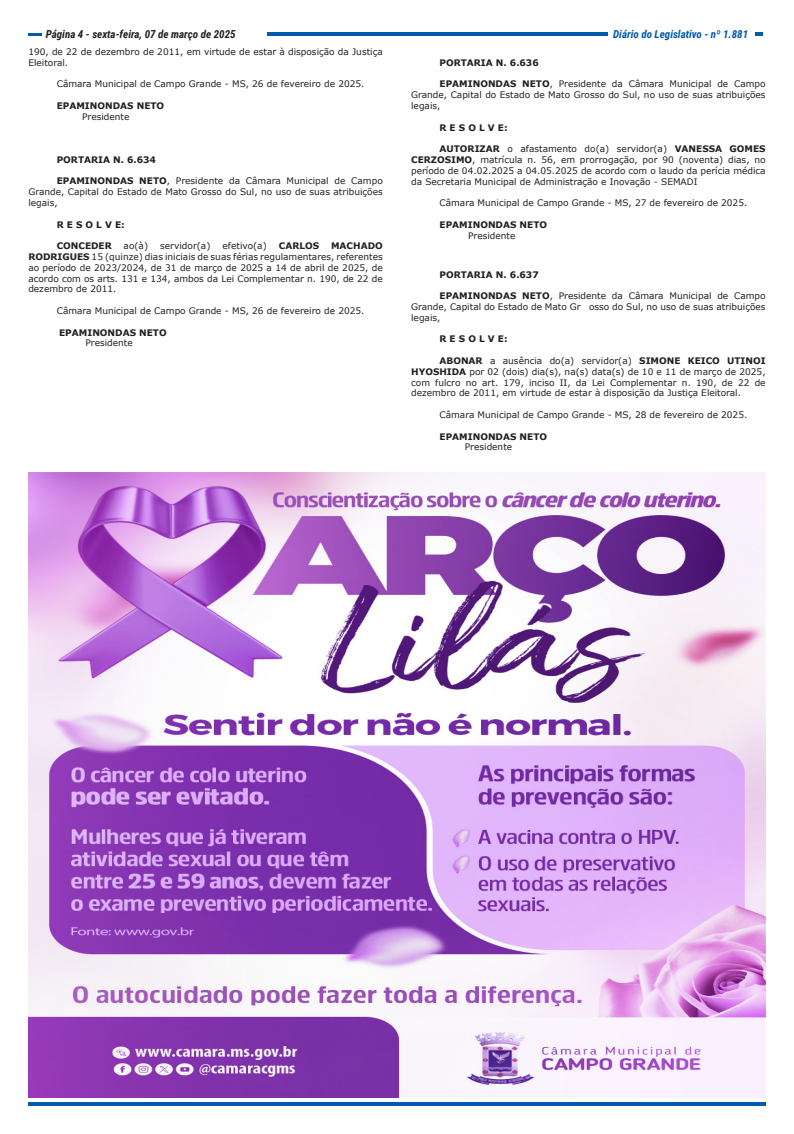
<style>
.page{position:relative;width:794px;height:1134px;background:#fff}
.page>*{position:absolute;margin:0;border:0;box-sizing:border-box;transform-origin:0 0}
.t1{font:italic 700 11px "Roboto Condensed";color:#231f20}
.t2{font:italic 700 11px "Roboto Condensed";color:#015aaa}
.t3{font:9px/10.8px "Verdana";color:#231f20;text-align:justify}
.t4{font:700 9px "Verdana";color:#231f20}
.s1{font-weight:700}
</style>
<div class="page">
<svg style="left:28px;top:33px;width:13px;height:3px"></svg>
<hr style="left:28px;top:1103px;width:737px;height:3px;background:#015aaa">
<svg style="left:755px;top:33px;width:8px;height:3px"></svg>
<hr style="left:268px;top:33px;width:340px;height:3px;background:#015aaa">
<img style="left:28px;top:472px;width:737px;height:625px">
<p class="t1" style="left:46px;top:26px;width:191px">Página 4 - sexta-feira, 07 de março de 2025</p>
<p class="t2" style="left:613px;top:26px;width:136px">Diário do Legislativo - nº 1.881</p>
<p class="t3" style="left:28px;top:46px;width:356px">190, de 22 de dezembro de 2011, em virtude de estar à disposição da Justiça<br>Eleitoral.</p>
<p class="t3" style="left:57px;top:79px;width:309px">Câmara Municipal de Campo Grande - MS, 26 de fevereiro de 2025.</p>
<p class="t4" style="left:57px;top:99px;width:109px">EPAMINONDAS NETO</p>
<p class="t3" style="left:82px;top:111px;width:49px">Presidente</p>
<p class="t4" style="left:57px;top:153px;width:101px">PORTARIA N. 6.634</p>
<p class="t3" style="left:28px;top:176px;width:356px;text-indent:28px"><span class="s1">EPAMINONDAS NETO</span>, Presidente da Câmara Municipal de Campo Grande, Capital do Estado de Mato Grosso do Sul, no uso de suas atribuições legais,</p>
<p class="t4" style="left:57px;top:218px;width:70px">R E S O L V E:</p>
<p class="t4" style="left:57px;top:240px;width:57px">CONCEDER</p>
<p class="t3" style="left:124px;top:240px;width:26px">ao(à)</p>
<p class="t3" style="left:160px;top:240px;width:52px">servidor(a)</p>
<p class="t3" style="left:223px;top:240px;width:46px">efetivo(a)</p>
<p class="t4" style="left:279px;top:240px;width:42px">CARLOS</p>
<p class="t3" style="left:28px;top:240px;width:356px;text-indent:303px"><span class="s1">MACHADO RODRIGUES</span> 15 (quinze) dias iniciais de suas férias regulamentares, referentes ao período de 2023/2024, de 31 de março de 2025 a 14 de abril de 2025, de acordo com os arts. 131 e 134, ambos da Lei Complementar n. 190, de 22 de dezembro de 2011.</p>
<p class="t3" style="left:57px;top:305px;width:309px">Câmara Municipal de Campo Grande - MS, 26 de fevereiro de 2025.</p>
<p class="t4" style="left:59px;top:326px;width:109px">EPAMINONDAS NETO</p>
<p class="t3" style="left:85px;top:338px;width:49px">Presidente</p>
<p class="t4" style="left:439px;top:56px;width:101px">PORTARIA N. 6.636</p>
<p class="t3" style="left:411px;top:79px;width:356px;text-indent:28px"><span class="s1">EPAMINONDAS NETO</span>, Presidente da Câmara Municipal de Campo Grande, Capital do Estado de Mato Grosso do Sul, no uso de suas atribuições legais,</p>
<p class="t4" style="left:439px;top:121px;width:70px">R E S O L V E:</p>
<p class="t3" style="left:411px;top:144px;width:356px;text-indent:28px"><span class="s1">AUTORIZAR</span> o afastamento do(a) servidor(a) <span class="s1">VANESSA GOMES CERZOSIMO</span>, matrícula n. 56, em prorrogação, por 90 (noventa) dias, no período de 04.02.2025 a 04.05.2025 de acordo com o laudo da perícia médica da Secretaria Municipal de Administração e Inovação - SEMADI</p>
<p class="t3" style="left:439px;top:198px;width:309px">Câmara Municipal de Campo Grande - MS, 27 de fevereiro de 2025.</p>
<p class="t4" style="left:439px;top:218px;width:109px">EPAMINONDAS NETO</p>
<p class="t3" style="left:468px;top:230px;width:49px">Presidente</p>
<p class="t4" style="left:439px;top:268px;width:101px">PORTARIA N. 6.637</p>
<p class="t3" style="left:411px;top:290px;width:356px;text-indent:28px"><span class="s1">EPAMINONDAS NETO</span>, Presidente da Câmara Municipal de Campo Grande, Capital do Estado de Mato Gr osso do Sul, no uso de suas atribuições legais,</p>
<p class="t4" style="left:439px;top:333px;width:70px">R E S O L V E:</p>
<p class="t3" style="left:411px;top:355px;width:356px;text-indent:28px"><span class="s1">ABONAR</span> a ausência do(a) servidor(a) <span class="s1">SIMONE KEICO UTINOI HYOSHIDA</span> por 02 (dois) dia(s), na(s) data(s) de 10 e 11 de março de 2025, com fulcro no art. 179, inciso II, da Lei Complementar n. 190, de 22 de dezembro de 2011, em virtude de estar à disposição da Justiça Eleitoral.</p>
<p class="t3" style="left:439px;top:409px;width:309px">Câmara Municipal de Campo Grande - MS, 28 de fevereiro de 2025.</p>
<p class="t4" style="left:439px;top:430px;width:109px">EPAMINONDAS NETO</p>
<p class="t3" style="left:465px;top:442px;width:49px">Presidente</p>
</div>
